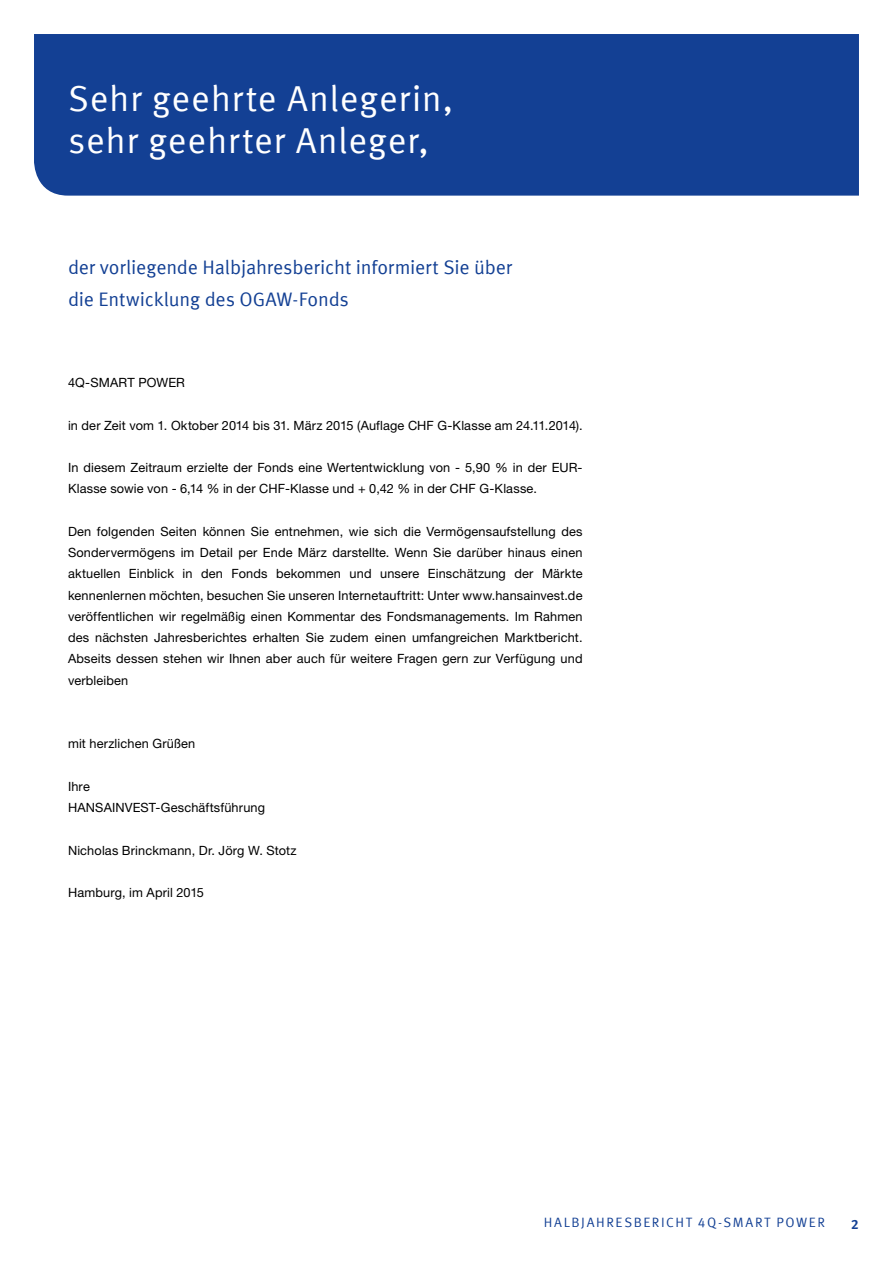
<style>
.page{position:relative;width:893px;height:1263px;background:#fff}
.page>*{position:absolute;margin:0;border:0;box-sizing:border-box;transform-origin:0 0}
.t1{font:36px/42.5px "Meta Offc Pro Norm";letter-spacing:.02em;color:#fff}
.t2{font:19.5px/32px "Meta Offc Pro Norm";letter-spacing:-.01em;color:#134094}
.t3{font:13.5px "Meta Offc Pro Norm";letter-spacing:.12em;color:#134094}
.t4{font:700 13.5px "Meta Offc Pro";color:#134094}
.t5{font:12.75px/21.3px "Helvetica Neue LTW1 G";letter-spacing:.01em;color:#000}
</style>
<div class="page">
<div style="left:34px;top:34px;width:825px;height:162px;background:#134094"></div>
<h1 class="t1" style="left:68px;top:75px;width:387px">Sehr geehrte Anlegerin, sehr geehrter Anleger,</h1>
<h2 class="t2" style="left:68px;top:250px;width:446px">der vorliegende Halbjahresbericht informiert Sie über die Entwicklung des OGAW-Fonds</h2>
<p class="t5" style="left:68px;top:372px;width:118px">4Q-SMART POWER</p>
<p class="t5" style="left:68px;top:414px;width:516px">in der Zeit vom 1. Oktober 2014 bis 31. März 2015 (Auflage CHF G-Klasse am 24.11.2014).</p>
<p class="t5" style="left:68px;top:457px;width:516px">In diesem Zeitraum erzielte der Fonds eine Wertentwicklung von - 5,90 % in der EUR-<br>Klasse sowie von - 6,14 % in der CHF-Klasse und + 0,42 % in der CHF G-Klasse.</p>
<p class="t5" style="left:68px;top:520px;width:516px;text-align:justify">Den folgenden Seiten können Sie entnehmen, wie sich die Vermögensaufstellung des Sondervermögens im Detail per Ende März darstellte. Wenn Sie darüber hinaus einen aktuellen Einblick in den Fonds bekommen und unsere Einschätzung der Märkte kennenlernen möchten, besuchen Sie unseren Internetauftritt: Unter www.hansainvest.de veröffentlichen wir regelmäßig einen Kommentar des Fondsmanagements. Im Rahmen des nächsten Jahresberichtes erhalten Sie zudem einen umfangreichen Marktbericht.<br>Abseits dessen stehen wir Ihnen aber auch für weitere Fragen gern zur Verfügung und verbleiben</p>
<p class="t5" style="left:68px;top:733px;width:129px">mit herzlichen Grüßen</p>
<p class="t5" style="left:68px;top:776px;width:199px">Ihre<br>HANSAINVEST-Geschäftsführung</p>
<p class="t5" style="left:68px;top:839px;width:230px">Nicholas Brinckmann, Dr. Jörg W. Stotz</p>
<p class="t5" style="left:68px;top:882px;width:138px">Hamburg, im April 2015</p>
<p class="t3" style="left:544px;top:1211px;width:283px">HALBJAHRESBERICHT 4Q-SMART POWER</p>
<p class="t4" style="left:851px;top:1214px;width:9px">2</p>
</div>
